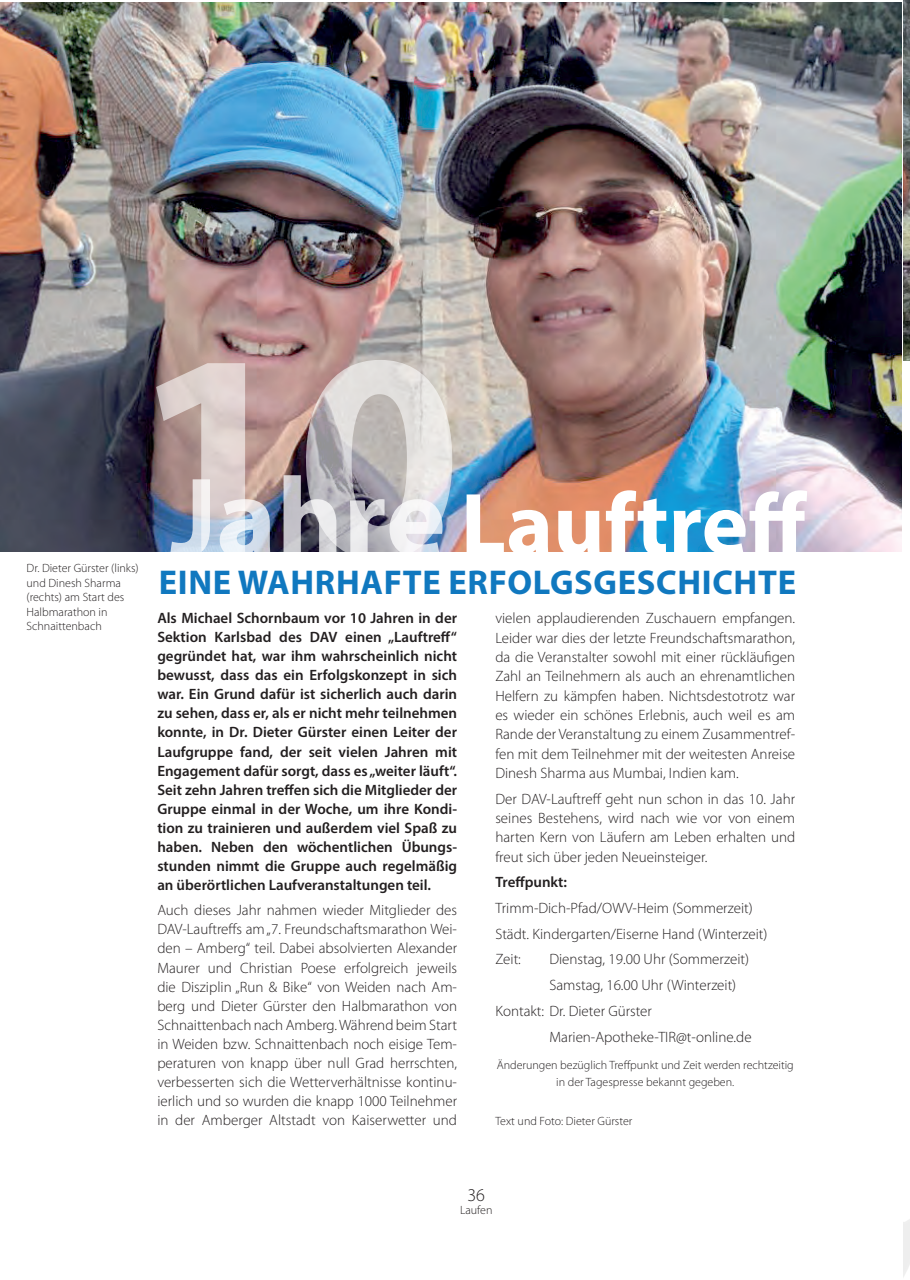
<style>
.page{position:relative;width:910px;height:1280px;background:#fff}
.page>*{position:absolute;margin:0;border:0;box-sizing:border-box;transform-origin:0 0}
.t1{font:700 298.5px "Myriad Pro";color:#fff}
.Fließtext_Fett{font:700 88.5px "Myriad Pro";color:#fff}
.Fließtext_Fett-2{font:700 34.5px "Myriad Pro";letter-spacing:.02em;color:#1078bf}
.t2{font:300 18px "Myriad Pro";color:#231f20}
.Fließtext{font:300 15px/19px "Myriad Pro";color:#231f20;text-align:justify}
.Fließtext-2{font:600 15px/19px "Myriad Pro";color:#231f20;text-align:justify}
.Fließtext_Fett-3{font:600 15px "Myriad Pro";color:#231f20}
.Verfasser{font:300 12px/17.1px "Myriad Pro";color:#231f20;text-align:center}
.Bildunterschrift{font:300 12px/14.4px "Myriad Pro";color:#231f20}
.s1{font-size:114px}
</style>
<div class="page">
<img style="left:0;top:2px;width:901px;height:550px">
<img style="left:903px;top:0;width:7px;height:360px">
<h1 class="t1" style="left:131px;top:262px;width:333px">10</h1>
<p class="Fließtext_Fett" style="left:170px;top:467px;width:639px"><span class="s1">Jahre</span> Lauftreff</p>
<p class="Bildunterschrift" style="left:27px;top:561px;width:114px">Dr. Dieter Gürster (links) und Dinesh Sharma (rechts) am Start des<br>Halbmarathon in<br>Schnaittenbach</p>
<p class="Fließtext_Fett-2" style="left:159px;top:559px;width:639px">EINE WAHRHAFTE ERFOLGSGESCHICHTE</p>
<p class="Fließtext" style="left:495px;top:608px;width:301px">vielen applaudierenden Zuschauern empfangen.<br>Leider war dies der letzte Freundschaftsmarathon, da die Veranstalter sowohl mit einer rückläufigen Zahl an Teilnehmern als auch an ehrenamtlichen Helfern zu kämpfen haben. Nichtsdestotrotz war es wieder ein schönes Erlebnis, auch weil es am Rande der Veranstaltung zu einem Zusammentref&shy;fen mit dem Teilnehmer mit der weitesten Anreise Dinesh Sharma aus Mumbai, Indien kam.</p>
<p class="Fließtext" style="left:495px;top:789px;width:301px">Der DAV-Lauftreff geht nun schon in das 10. Jahr seines Bestehens, wird nach wie vor von einem harten Kern von Läufern am Leben erhalten und freut sich über jeden Neueinsteiger.</p>
<p class="Fließtext_Fett-3" style="left:495px;top:873px;width:73px">Treffpunkt:</p>
<p class="Fließtext" style="left:495px;top:898px;width:259px">Trimm-Dich-Pfad/OWV-Heim (Sommerzeit)</p>
<p class="Fließtext" style="left:495px;top:924px;width:274px">Städt. Kindergarten/Eiserne Hand (Winterzeit)</p>
<p class="Fließtext" style="left:495px;top:950px;width:27px">Zeit:</p>
<p class="Fließtext" style="left:549px;top:950px;width:201px">Dienstag, 19.00 Uhr (Sommerzeit)</p>
<p class="Fließtext" style="left:549px;top:975px;width:188px">Samstag, 16.00 Uhr (Winterzeit)</p>
<p class="Fließtext" style="left:495px;top:1001px;width:158px">Kontakt: Dr. Dieter Gürster</p>
<p class="Fließtext" style="left:549px;top:1027px;width:204px">Marien-Apotheke-TIR@t-online.de</p>
<p class="Verfasser" style="left:497px;top:1056px;width:299px">Änderungen bezüglich Treffpunkt und Zeit werden rechtzeitig in der Tagespresse bekannt gegeben.</p>
<p class="Verfasser" style="left:495px;top:1112px;width:139px">Text und Foto: Dieter Gürster</p>
<p class="Fließtext-2" style="left:157px;top:608px;width:301px">Als Michael Schornbaum vor 10 Jahren in der Sektion Karlsbad des DAV einen „Lauftreff“ gegründet hat, war ihm wahrscheinlich nicht bewusst, dass das ein Erfolgskonzept in sich war. Ein Grund dafür ist sicherlich auch darin zu sehen, dass er, als er nicht mehr teilnehmen konnte, in Dr. Dieter Gürster einen Leiter der Laufgruppe fand, der seit vielen Jahren mit Engagement dafür sorgt, dass es „weiter läuft“.<br>Seit zehn Jahren treffen sich die Mitglieder der Gruppe einmal in der Woche, um ihre Kondi&shy;tion zu trainieren und außerdem viel Spaß zu haben. Neben den wöchentlichen Übungs&shy;stunden nimmt die Gruppe auch regelmäßig an überörtlichen Laufveranstaltungen teil.</p>
<p class="Fließtext" style="left:157px;top:901px;width:301px">Auch dieses Jahr nahmen wieder Mitglieder des DAV-Lauftreffs am „7. Freundschaftsmarathon Wei&shy;den – Amberg“ teil. Dabei absolvierten Alexander Maurer und Christian Poese erfolgreich jeweils die Disziplin „Run &amp; Bike“ von Weiden nach Am&shy;berg und Dieter Gürster den Halbmarathon von Schnaittenbach nach Amberg. Während beim Start in Weiden bzw. Schnaittenbach noch eisige Tem&shy;peraturen von knapp über null Grad herrschten, verbesserten sich die Wetterverhältnisse kontinu&shy;ierlich und so wurden die knapp 1000 Teilnehmer in der Amberger Altstadt von Kaiserwetter und</p>
<p class="t2" style="left:467px;top:1184px;width:19px">36</p>
<p class="Bildunterschrift" style="left:460px;top:1202px;width:34px">Laufen</p>
</div>
